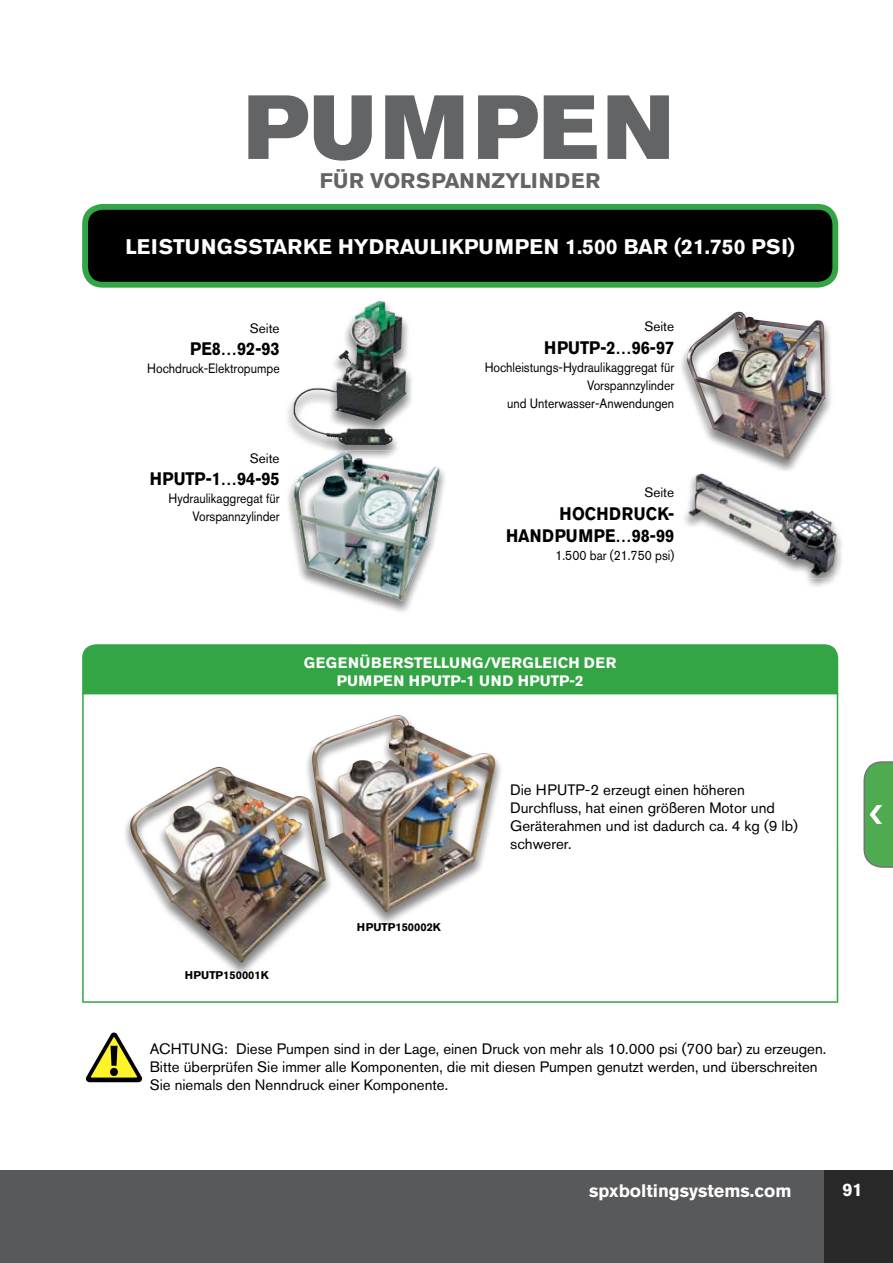
<style>
.page{position:relative;width:893px;height:1263px;background:#fff}
.page>*{position:absolute;margin:0;border:0;box-sizing:border-box;transform-origin:0 0}
.t1{font:90px "Akzidenz Grotesk BE Super";letter-spacing:.065em;color:#636466}
.t2{font:700 21px "Akzidenz Grotesk BE";color:#fff}
.t3{font:700 21px "Akzidenz Grotesk BE";letter-spacing:.04em;color:#636466}
.t4{font:700 18px/22.5px "Akzidenz Grotesk BE";color:#000;text-align:right;scale:.9 1}
.t5{font:700 18px "Akzidenz Grotesk BE";color:#fff}
.t6{font:15px/18px "Akzidenz Grotesk BE";color:#000}
.t7{font:700 15px/18px "Akzidenz Grotesk BE";letter-spacing:.04em;color:#fff;text-align:center}
.t8{font:13.5px/18px "Akzidenz Grotesk BE";color:#000;text-align:right;scale:.9 1}
.t9{font:13.5px "Akzidenz Grotesk BE";color:#000}
.t10{font:700 11.1px "Akzidenz Grotesk BE";color:#000}
</style>
<div class="page">
<div style="left:0;top:1170px;width:893px;height:93px;background:#58595b"></div>
<div style="left:824px;top:1170px;width:69px;height:93px;background:#292829"></div>
<div style="left:82px;top:644px;width:756px;height:49px;background:#33a544"></div>
<svg style="left:82px;top:693px;width:756px;height:310px"></svg>
<svg style="left:863px;top:761px;width:30px;height:107px"></svg>
<svg style="left:82px;top:204px;width:756px;height:84px;fill:#000"></svg>
<img style="left:287px;top:300px;width:125px;height:150px">
<img style="left:294px;top:301px;width:92px;height:144px">
<img style="left:684px;top:511px;width:158px;height:76px">
<img style="left:688px;top:474px;width:150px;height:104px">
<img style="left:288px;top:469px;width:157px;height:143px">
<img style="left:294px;top:460px;width:146px;height:141px">
<img style="left:329px;top:451px;width:34px;height:9px">
<svg style="left:86px;top:1032px;width:56px;height:50px"></svg>
<img style="left:681px;top:311px;width:150px;height:160px">
<img style="left:686px;top:312px;width:139px;height:148px">
<img style="left:123px;top:714px;width:380px;height:263px">
<img style="left:312px;top:715px;width:184px;height:197px">
<h1 class="t1" style="left:244px;top:75px;width:430px">PUMPEN</h1>
<h2 class="t3" style="left:320px;top:169px;width:282px">FÜR VORSPANNZYLINDER</h2>
<h2 class="t2" style="left:125px;top:235px;width:671px">LEISTUNGSSTARKE HYDRAULIKPUMPEN 1.500 BAR (21.750 PSI)</h2>
<p class="t9" style="left:250px;top:320px;width:31px">Seite</p>
<p class="t4" style="left:190px;top:338px;width:101px">PE8…92-93</p>
<p class="t8" style="left:147px;top:360px;width:149px">Hochdruck-Elektropumpe</p>
<p class="t9" style="left:250px;top:450px;width:31px">Seite</p>
<p class="t4" style="left:150px;top:468px;width:146px">HPUTP-1…94-95</p>
<p class="t8" style="left:169px;top:489px;width:125px">Hydraulikaggregat für<br>Vorspannzylinder</p>
<p class="t9" style="left:644px;top:319px;width:31px">Seite</p>
<p class="t4" style="left:544px;top:336px;width:146px">HPUTP-2…96-97</p>
<p class="t8" style="left:485px;top:358px;width:212px">Hochleistungs-Hydraulikaggregat für<br>Vorspannzylinder<br>und Unterwasser-Anwendungen</p>
<p class="t9" style="left:644px;top:484px;width:31px">Seite</p>
<p class="t4" style="left:506px;top:502px;width:188px">HOCHDRUCK-<br>HANDPUMPE…98-99</p>
<p class="t8" style="left:555px;top:546px;width:133px">1.500 bar (21.750 psi)</p>
<p class="t7" style="left:304px;top:654px;width:314px">GEGENÜBERSTELLUNG/VERGLEICH DER<br>PUMPEN HPUTP-1 UND HPUTP-2</p>
<p class="t10" style="left:185px;top:968px;width:85px">HPUTP150001K</p>
<p class="t10" style="left:357px;top:921px;width:85px">HPUTP150002K</p>
<p class="t6" style="left:510px;top:781px;width:289px">Die HPUTP-2 erzeugt einen höheren<br>Durchfluss, hat einen größeren Motor und<br>Geräterahmen und ist dadurch ca. 4 kg (9 lb) schwerer.</p>
<p class="t6" style="left:150px;top:1039px;width:678px">ACHTUNG: Diese Pumpen sind in der Lage, einen Druck von mehr als 10.000 psi (700 bar) zu erzeugen.<br>Bitte überprüfen Sie immer alle Komponenten, die mit diesen Pumpen genutzt werden, und überschreiten<br>Sie niemals den Nenndruck einer Komponente.</p>
<p class="t5" style="left:589px;top:1180px;width:204px">SPXBOLTINGSYSTEMS.COM</p>
<p class="t5" style="left:842px;top:1180px;width:22px">91</p>
</div>
